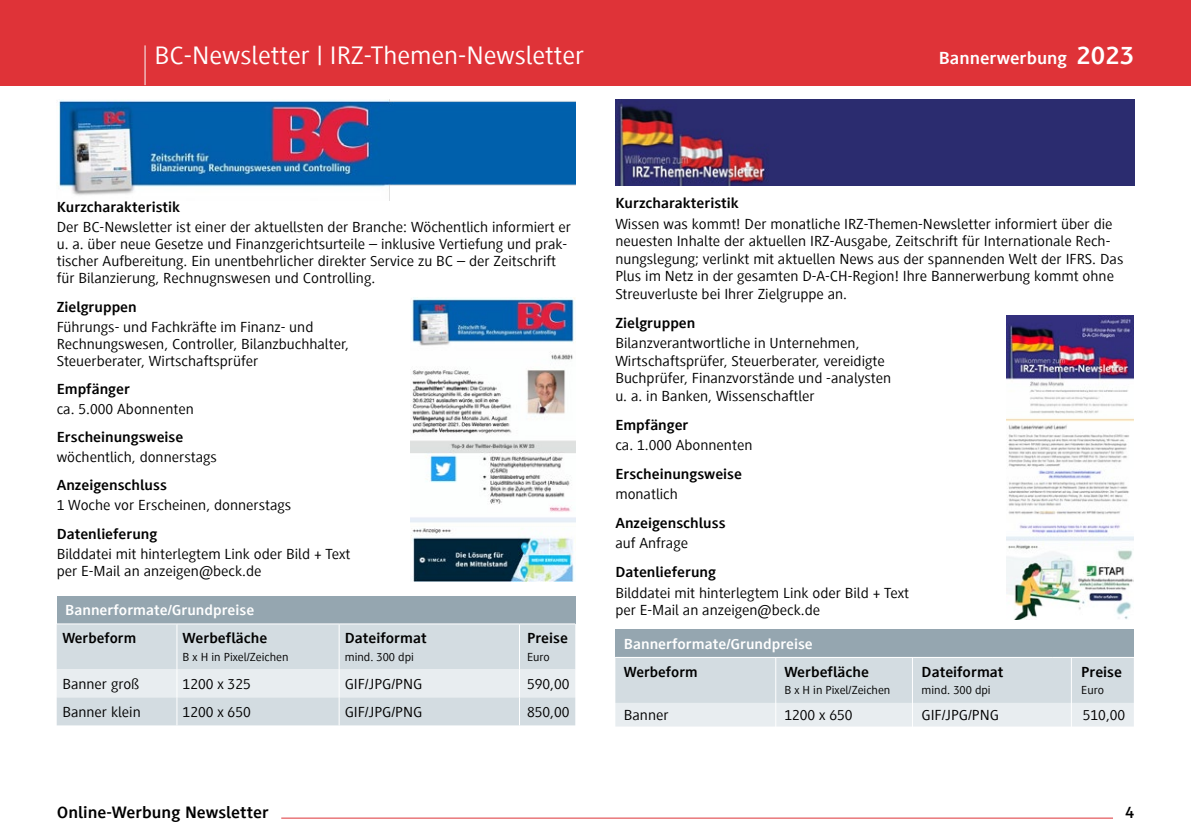
<style>
.page{position:relative;width:1191px;height:840px;background:#fff}
.page>*{position:absolute;margin:0;border:0;box-sizing:border-box;transform-origin:0 0}
.t1{font:26px "Generis Sans Com";color:#fff;scale:1.08 1}
.t2{font:700 18px "Generis Sans Com";color:#fff;scale:1.08 1}
.t3{font:700 17px "Generis Sans Com";color:#000;scale:1.08 1}
.t4{font:700 17px "Generis Sans Com";color:#000}
.t5{font:15px/17px "Generis Sans Com";color:#000;scale:1.08 1}
.t6{font:700 15px "Generis Sans Com";color:#000;scale:1.08 1}
.t7{font:700 15px "Generis Sans Com";color:#fff;scale:1.08 1}
.t8{font:700 15px "Generis Sans Com";color:#000;scale:1.05 1}
.t9{font:12px "Generis Sans Com";color:#000;scale:1.08 1}
.s1{font-size:26px}
</style>
<div class="page">
<div style="left:0;top:0;width:1191px;height:85px;background:#df3338"></div>
<hr style="left:144px;top:45px;width:2px;height:40px;background:#f8f9fa">
<hr style="left:281px;top:817px;width:832px;height:1px;background:#df3338">
<img style="left:615px;top:100px;width:519px;height:86px">
<div style="left:615px;top:629px;width:518px;height:28px;background:#95a6b0"></div>
<svg style="left:615px;top:658px;width:518px;height:68px;background:#dae1e6"></svg>
<hr style="left:615px;top:656px;width:161px;height:1px;background:#fff">
<hr style="left:776px;top:656px;width:137px;height:1px;background:#fff">
<hr style="left:913px;top:656px;width:139px;height:1px;background:#fff">
<hr style="left:1052px;top:656px;width:81px;height:1px;background:#fff">
<img style="left:59px;top:100px;width:516px;height:101px">
<div style="left:57px;top:595px;width:518px;height:28px;background:#95a6b0"></div>
<svg style="left:57px;top:623px;width:518px;height:102px;background:#d9e1e5"></svg>
<img style="left:411px;top:298px;width:164px;height:283px">
<img style="left:1006px;top:315px;width:127px;height:304px">
<hr style="left:775px;top:657px;width:1px;height:73px;background:#fff">
<hr style="left:912px;top:657px;width:1px;height:73px;background:#fff">
<hr style="left:1070px;top:657px;width:1px;height:73px;background:#fff">
<h1 class="t1" style="left:154px;top:42px;width:399px">BC-Newsletter | IRZ-Themen-Newsletter</h1>
<p class="t2" style="left:939px;top:49px;width:182px">Bannerwerbung <span class="s1">2023</span></p>
<p class="t6" style="left:57px;top:199px;width:116px">Kurzcharakteristik</p>
<p class="t5" style="left:57px;top:219px;width:478px">Der BC-Newsletter ist einer der aktuellsten der Branche: Wöchentlich informiert er u. a. über neue Gesetze und Finanzgerichtsurteile – inklusive Vertiefung und prak&shy;tischer Aufbereitung. Ein unentbehrlicher direkter Service zu BC – der Zeitschrift für Bilanzierung, Rechnugnswesen und Controlling.</p>
<p class="t6" style="left:57px;top:298px;width:76px">Zielgruppen</p>
<p class="t5" style="left:57px;top:318px;width:272px">Führungs- und Fachkräfte im Finanz- und<br>Rechnungswesen, Controller, Bilanzbuchhalter,<br>Steuerberater, Wirtschaftsprüfer</p>
<p class="t6" style="left:57px;top:380px;width:69px">Empfänger</p>
<p class="t5" style="left:57px;top:400px;width:128px">ca. 5.000 Abonnenten</p>
<p class="t6" style="left:57px;top:429px;width:119px">Erscheinungsweise</p>
<p class="t5" style="left:57px;top:448px;width:150px">wöchentlich, donnerstags</p>
<p class="t6" style="left:57px;top:477px;width:104px">Anzeigenschluss</p>
<p class="t5" style="left:57px;top:496px;width:219px">1 Woche vor Erscheinen, donnerstags</p>
<p class="t6" style="left:57px;top:525px;width:95px">Datenlieferung</p>
<p class="t5" style="left:57px;top:545px;width:274px">Bilddatei mit hinterlegtem Link oder Bild + Text per E-Mail an anzeigen@beck.de</p>
<p class="t7" style="left:65px;top:602px;width:176px">Bannerformate/Grundpreise</p>
<p class="t8" style="left:62px;top:630px;width:72px">Werbeform</p>
<p class="t6" style="left:183px;top:630px;width:80px">Werbefläche</p>
<p class="t9" style="left:183px;top:650px;width:100px">B x H in Pixel/Zeichen</p>
<p class="t6" style="left:345px;top:630px;width:77px">Dateiformat</p>
<p class="t9" style="left:345px;top:650px;width:65px">mind. 300 dpi</p>
<p class="t6" style="left:527px;top:630px;width:39px">Preise</p>
<p class="t9" style="left:527px;top:650px;width:23px">Euro</p>
<p class="t5" style="left:62px;top:675px;width:73px">Banner groß</p>
<p class="t5" style="left:183px;top:675px;width:65px">1200 x 325</p>
<p class="t5" style="left:345px;top:675px;width:73px">GIF/JPG/PNG</p>
<p class="t5" style="left:527px;top:675px;width:41px">590,00</p>
<p class="t5" style="left:62px;top:703px;width:74px">Banner klein</p>
<p class="t5" style="left:183px;top:703px;width:65px">1200 x 650</p>
<p class="t5" style="left:345px;top:703px;width:73px">GIF/JPG/PNG</p>
<p class="t5" style="left:527px;top:703px;width:41px">850,00</p>
<p class="t6" style="left:615px;top:195px;width:116px">Kurzcharakteristik</p>
<p class="t5" style="left:615px;top:215px;width:472px;line-height:17.6px">Wissen was kommt! Der monatliche IRZ-Themen-Newsletter informiert über die neuesten Inhalte der aktuellen IRZ-Ausgabe, Zeitschrift für Internationale Rech&shy;nungslegung; verlinkt mit aktuellen News aus der spannenden Welt der IFRS. Das Plus im Netz in der gesamten D-A-CH-Region! Ihre Bannerwerbung kommt ohne Streuverluste bei Ihrer Zielgruppe an.</p>
<p class="t6" style="left:615px;top:314px;width:76px">Zielgruppen</p>
<p class="t5" style="left:615px;top:334px;width:257px">Bilanzverantwortliche in Unternehmen, Wirtschaftsprüfer, Steuerberater, vereidigte Buchprüfer, Finanzvorstände und -analysten u. a. in Banken, Wissenschaftler</p>
<p class="t6" style="left:615px;top:416px;width:69px">Empfänger</p>
<p class="t5" style="left:615px;top:436px;width:128px">ca. 1.000 Abonnenten</p>
<p class="t6" style="left:615px;top:465px;width:119px">Erscheinungsweise</p>
<p class="t5" style="left:615px;top:485px;width:59px">monatlich</p>
<p class="t6" style="left:615px;top:514px;width:104px">Anzeigenschluss</p>
<p class="t5" style="left:615px;top:534px;width:69px">auf Anfrage</p>
<p class="t6" style="left:615px;top:563px;width:95px">Datenlieferung</p>
<p class="t5" style="left:615px;top:583px;width:274px">Bilddatei mit hinterlegtem Link oder Bild + Text per E-Mail an anzeigen@beck.de</p>
<p class="t7" style="left:624px;top:635px;width:176px">Bannerformate/Grundpreise</p>
<p class="t8" style="left:624px;top:663px;width:72px">Werbeform</p>
<p class="t6" style="left:784px;top:663px;width:80px">Werbefläche</p>
<p class="t9" style="left:784px;top:683px;width:100px">B x H in Pixel/Zeichen</p>
<p class="t6" style="left:921px;top:663px;width:77px">Dateiformat</p>
<p class="t9" style="left:921px;top:683px;width:65px">mind. 300 dpi</p>
<p class="t6" style="left:1081px;top:663px;width:39px">Preise</p>
<p class="t9" style="left:1081px;top:683px;width:23px">Euro</p>
<p class="t5" style="left:624px;top:705px;width:43px">Banner</p>
<p class="t5" style="left:784px;top:705px;width:65px">1200 x 650</p>
<p class="t5" style="left:921px;top:705px;width:73px">GIF/JPG/PNG</p>
<p class="t5" style="left:1082px;top:705px;width:41px">510,00</p>
<p class="t3" style="left:57px;top:803px;width:198px">Online-Werbung Newsletter</p>
<p class="t4" style="left:1125px;top:803px;width:10px">4</p>
</div>
